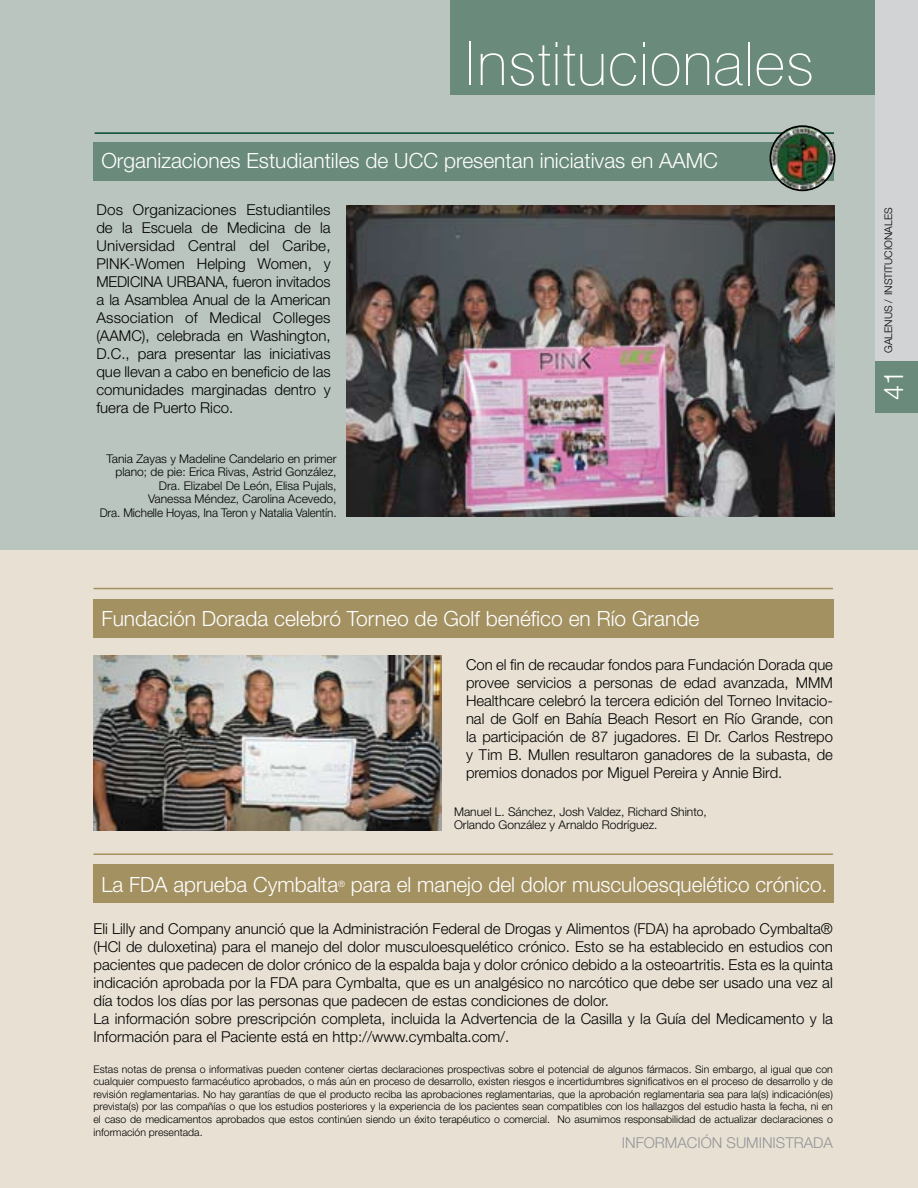
<style>
.page{position:relative;width:918px;height:1188px;background:#fff}
.page>*{position:absolute;margin:0;border:0;box-sizing:border-box;transform-origin:0 0}
.t1{font:100 60px "Swiss 721 BT";color:#fff}
.t2{font:300 27px "Helvetica Neue";color:#fff}
.t3{font:300 21px "Helvetica Neue";color:#fff}
.t4{font:300 15px/18px "Helvetica Neue";color:#000;text-align:justify}
.t5{font:300 15px "Helvetica Neue";color:#939598}
.t6{font:300 12px/13.5px "Helvetica Neue";color:#000;text-align:right}
.t7{font:300 10.5px/12.6px "Helvetica Neue";color:#000;text-align:justify}
.t8{font:300 8.7px "Helvetica Neue";color:#fff}
</style>
<div class="page">
<div style="left:0;top:0;width:918px;height:606px;background:#b9c5be"></div>
<div style="left:0;top:550px;width:918px;height:638px;background:#e7e0d3"></div>
<div style="left:450px;top:0;width:468px;height:94px;background:#6a8a7b"></div>
<hr style="left:95px;top:132px;width:739px;height:2px;background:#00492f">
<div style="left:94px;top:142px;width:740px;height:38px;background:#6a8a7b"></div>
<div style="left:94px;top:865px;width:740px;height:38px;background:#a39161"></div>
<div style="left:94px;top:599px;width:740px;height:38px;background:#a39161"></div>
<img style="left:770px;top:126px;width:65px;height:64px;border-radius:32px">
<div style="left:770px;top:125px;width:65px;height:66px;border:2px solid #000;border-radius:50%"></div>
<hr style="left:94px;top:853px;width:739px;height:2px;background:#a39161">
<hr style="left:94px;top:588px;width:739px;height:1px;background:#a39161">
<img style="left:346px;top:205px;width:488px;height:312px">
<img style="left:94px;top:656px;width:347px;height:175px">
<div style="left:875px;top:0;width:43px;height:412px;background:#d1d3d4"></div>
<div style="left:875px;top:361px;width:43px;height:51px;background:#6a8a7b"></div>
<h1 class="t1" style="left:464px;top:27px;width:352px">Institucionales</h1>
<h3 class="t3" style="left:101px;top:147px;width:618px">Organizaciones Estudiantiles de UCC presentan iniciativas en AAMC</h3>
<p class="t4" style="left:96px;top:200px;width:236px">Dos Organizaciones Estudiantiles de la Escuela de Medicina de la Universidad Central del Caribe, PINK-Women Helping Women, y MEDICINA URBANA, fueron invitados a la Asamblea Anual de la American Association of Medical Colleges (AAMC), celebrada en Washington, D.C., para presentar las iniciativas que llevan a cabo en beneficio de las comunidades marginadas dentro y fuera de Puerto Rico.</p>
<p class="t6" style="left:100px;top:451px;width:238px">Tania Zayas y Madeline Candelario en primer plano; de pie: Erica Rivas, Astrid González, Dra. Elizabel De León, Elisa Pujals,<br>Vanessa Méndez, Carolina Acevedo,<br>Dra. Michelle Hoyas, Ina Teron y Natalia Valentín.</p>
<h3 class="t3" style="left:101px;top:606px;width:599px">Fundación Dorada celebró Torneo de Golf benéfico en Río Grande</h3>
<p class="t4" style="left:466px;top:655px;width:369px">Con el fin de recaudar fondos para Fundación Dorada que provee servicios a personas de edad avanzada, MMM Healthcare celebró la tercera edición del Torneo Invitacio&shy;nal de Golf en Bahía Beach Resort en Río Grande, con la participación de 87 jugadores. El Dr. Carlos Restrepo y Tim B. Mullen resultaron ganadores de la subasta, de premios donados por Miguel Pereira y Annie Bird.</p>
<p class="t6" style="left:454px;top:804px;width:254px;text-align:left">Manuel L. Sánchez, Josh Valdez, Richard Shinto,<br>Orlando González y Arnaldo Rodríguez.</p>
<h3 class="t3" style="left:101px;top:872px;width:238px">La FDA aprueba Cymbalta</h3>
<p class="t8" style="left:338px;top:878px;width:8px">®</p>
<h3 class="t3" style="left:351px;top:872px;width:478px">para el manejo del dolor musculoesquelético crónico.</h3>
<p class="t4" style="left:94px;top:919px;width:741px;text-align:left">Eli Lilly and Company anunció que la Administración Federal de Drogas y Alimentos (FDA) ha aprobado Cymbalta® (HCl de duloxetina) para el manejo del dolor musculoesquelético crónico. Esto se ha establecido en estudios con pacientes que padecen de dolor crónico de la espalda baja y dolor crónico debido a la osteoartritis. Esta es la quinta indicación aprobada por la FDA para Cymbalta, que es un analgésico no narcótico que debe ser usado una vez al día todos los días por las personas que padecen de estas condiciones de dolor.<br>La información sobre prescripción completa, incluida la Advertencia de la Casilla y la Guía del Medicamento y la Información para el Paciente está en http://www.cymbalta.com/.</p>
<p class="t7" style="left:94px;top:1062px;width:741px">Estas notas de prensa o informativas pueden contener ciertas declaraciones prospectivas sobre el potencial de algunos fármacos. Sin embargo, al igual que con cualquier compuesto farmacéutico aprobados, o más aún en proceso de desarrollo, existen riesgos e incertidumbres significativos en el proceso de desarrollo y de revisión reglamentarias. No hay garantías de que el producto reciba las aprobaciones reglamentarias, que la aprobación reglamentaria sea para la(s) indicación(es) prevista(s) por las compañías o que los estudios posteriores y la experiencia de los pacientes sean compatibles con los hallazgos del estudio hasta la fecha, ni en el caso de medicamentos aprobados que estos continúen siendo un éxito terapéutico o comercial. No asumimos responsabilidad de actualizar declaraciones o información presentada.</p>
<p class="t5" style="left:622px;top:1133px;width:213px">INFORMACIÓN SUMINISTRADA</p>
<p class="t7" style="left:882px;top:353px;width:147px;rotate:-90deg">GALENUS / INSTITUCIONALES</p>
<h2 class="t2" style="left:877px;top:400px;width:32px;rotate:-90deg">41</h2>
</div>
